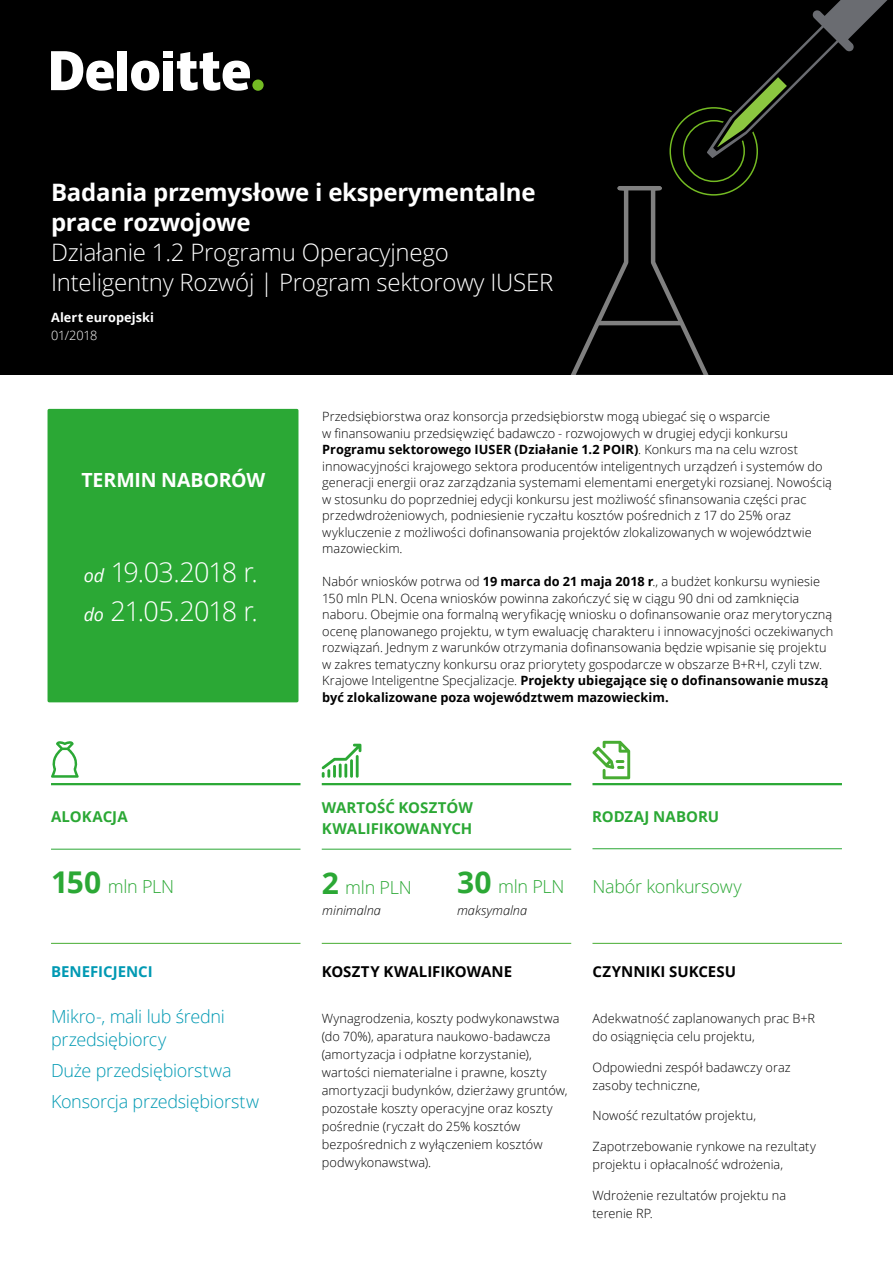
<style>
.page{position:relative;width:893px;height:1263px;background:#fff}
.page>*{position:absolute;margin:0;border:0;box-sizing:border-box;transform-origin:0 0}
.t1{font:300 27px/39px "Open Sans";letter-spacing:-.04em;color:#fff}
.t2{font:300 24px/30px "Open Sans";letter-spacing:-.01em;color:#fff}
.t3{font:700 24px/30px "Open Sans";letter-spacing:-.01em;color:#fff}
.t4{font:700 19.5px "Open Sans";letter-spacing:-.01em;color:#fff}
.t5{font:300 18px/22.5px "Open Sans";letter-spacing:-.015em;color:#0099b3}
.t6{font:300 18px "Open Sans";letter-spacing:-.015em;color:#2ba835}
.t7{font:700 15px/21px "Open Sans";color:#2ba835}
.t8{font:700 15px "Open Sans";letter-spacing:-.005em;color:#000}
.t9{font:700 15px "Open Sans";color:#0099b3}
.t10{font:300 12.75px/16.5px "Open Sans";letter-spacing:.005em;color:#000}
.t11{font:italic 300 12.75px "Open Sans";letter-spacing:-.005em;color:#000}
.t12{font:700 12.75px "Open Sans";letter-spacing:.005em;color:#fff}
.t13{font:300 12.75px "Open Sans";letter-spacing:-.015em;color:#fff}
.s1{font-weight:400;font-style:italic;font-size:18px}
.s2{font-weight:700;font-size:30px}
.s3{font-weight:700}
</style>
<div class="page">
<div style="left:0;top:0;width:893px;height:375px;background:#000"></div>
<div style="left:252px;top:80px;width:12px;height:11px;background:#74bb23;border-radius:50%"></div>
<div style="left:117px;top:51px;width:10px;height:39px;background:#fff"></div>
<svg style="left:131px;top:61px;width:28px;height:30px"></svg>
<div style="left:163px;top:61px;width:10px;height:29px;background:#fff"></div>
<div style="left:163px;top:51px;width:10px;height:7px;background:#fff"></div>
<svg style="left:177px;top:52px;width:73px;height:39px"></svg>
<svg style="left:51px;top:51px;width:63px;height:40px"></svg>
<svg style="left:570px;top:172px;width:156px;height:203px"></svg>
<div style="left:684px;top:121px;width:60px;height:60px;background:#000;border-radius:50%"></div>
<div style="left:683px;top:120px;width:62px;height:62px;border:2px solid #74bb23;border-radius:50%"></div>
<svg style="left:701px;top:0;width:187px;height:164px"></svg>
<div style="left:48px;top:409px;width:250px;height:293px;background:#2ba835"></div>
<hr style="left:322px;top:943px;width:249px;height:1px;background:#47ac32">
<hr style="left:51px;top:943px;width:249px;height:1px;background:#47ac32">
<hr style="left:592px;top:943px;width:250px;height:1px;background:#47ac32">
<hr style="left:51px;top:783px;width:249px;height:2px;background:#2ba835">
<svg style="left:322px;top:744px;width:39px;height:34px"></svg>
<hr style="left:322px;top:783px;width:249px;height:2px;background:#2ba835">
<hr style="left:592px;top:783px;width:250px;height:2px;background:#2ba835">
<svg style="left:51px;top:741px;width:28px;height:37px"></svg>
<svg style="left:592px;top:741px;width:38px;height:38px"></svg>
<hr style="left:322px;top:849px;width:249px;height:1px;background:#2ba835">
<hr style="left:592px;top:848px;width:250px;height:1px;background:#2ba835">
<hr style="left:51px;top:849px;width:249px;height:1px;background:#2ba835">
<h2 class="t3" style="left:51px;top:176px;width:486px">Badania przemysłowe i eksperymentalne prace rozwojowe</h2>
<h2 class="t2" style="left:51px;top:236px;width:504px">Działanie 1.2 Programu Operacyjnego<br>Inteligentny Rozwój | Program sektorowy IUSER</h2>
<p class="t12" style="left:51px;top:308px;width:105px">Alert europejski</p>
<p class="t13" style="left:51px;top:327px;width:48px">01/2018</p>
<h3 class="t4" style="left:81px;top:466px;width:185px">TERMIN NABORÓW</h3>
<h1 class="t1" style="left:84px;top:551px;width:176px"><span class="s1">od</span> 19.03.2018 r. <span class="s1">do</span> 21.05.2018 r.</h1>
<p class="t7" style="left:51px;top:806px;width:78px">ALOKACJA</p>
<h3 class="t6" style="left:51px;top:874px;width:125px"><span class="s2">150</span> mln PLN</h3>
<p class="t9" style="left:51px;top:961px;width:103px">BENEFICJENCI</p>
<h3 class="t5" style="left:51px;top:1005px;width:175px">Mikro-, mali lub średni przedsiębiorcy</h3>
<h3 class="t5" style="left:51px;top:1054px;width:210px;line-height:31px">Duże przedsiębiorstwa<br>Konsorcja przedsiębiorstw</h3>
<p class="t10" style="left:322px;top:408px;width:511px">Przedsiębiorstwa oraz konsorcja przedsiębiorstw mogą ubiegać się o wsparcie<br>w finansowaniu przedsięwzięć badawczo - rozwojowych w drugiej edycji konkursu <span class="s3">Programu sektorowego IUSER (Działanie 1.2 POIR)</span>. Konkurs ma na celu wzrost innowacyjności krajowego sektora producentów inteligentnych urządzeń i systemów do generacji energii oraz zarządzania systemami elementami energetyki rozsianej. Nowością w stosunku do poprzedniej edycji konkursu jest możliwość sfinansowania części prac przedwdrożeniowych, podniesienie ryczałtu kosztów pośrednich z 17 do 25% oraz wykluczenie z możliwości dofinansowania projektów zlokalizowanych w województwie mazowieckim.</p>
<p class="t10" style="left:322px;top:573px;width:513px">Nabór wniosków potrwa od <span class="s3">19 marca do 21 maja 2018 r</span>., a budżet konkursu wyniesie 150 mln PLN. Ocena wniosków powinna zakończyć się w ciągu 90 dni od zamknięcia naboru. Obejmie ona formalną weryfikację wniosku o dofinansowanie oraz merytoryczną ocenę planowanego projektu, w tym ewaluację charakteru i innowacyjności oczekiwanych rozwiązań. Jednym z warunków otrzymania dofinansowania będzie wpisanie się projektu w zakres tematyczny konkursu oraz priorytety gospodarcze w obszarze B+R+I, czyli tzw.<br>Krajowe Inteligentne Specjalizacje. <span class="s3">Projekty ubiegające się o dofinansowanie muszą być zlokalizowane poza województwem mazowieckim.</span></p>
<p class="t7" style="left:322px;top:796px;width:153px">WARTOŚĆ KOSZTÓW<br>KWALIFIKOWANYCH</p>
<p class="t7" style="left:592px;top:806px;width:128px">RODZAJ NABORU</p>
<h3 class="t6" style="left:322px;top:875px;width:91px"><span class="s2">2</span> mln PLN</h3>
<h3 class="t6" style="left:457px;top:874px;width:109px"><span class="s2">30</span> mln PLN</h3>
<h3 class="t6" style="left:592px;top:874px;width:151px">Nabór konkursowy</h3>
<p class="t11" style="left:322px;top:901px;width:60px">minimalna</p>
<p class="t11" style="left:457px;top:901px;width:72px">maksymalna</p>
<p class="t8" style="left:322px;top:961px;width:192px">KOSZTY KWALIFIKOWANE</p>
<p class="t10" style="left:322px;top:1009px;width:247px;line-height:18px">Wynagrodzenia, koszty podwykonawstwa (do 70%), aparatura naukowo-badawcza (amortyzacja i odpłatne korzystanie), wartości niematerialne i prawne, koszty amortyzacji budynków, dzierżawy gruntów, pozostałe koszty operacyjne oraz koszty pośrednie (ryczałt do 25% kosztów bezpośrednich z wyłączeniem kosztów podwykonawstwa).</p>
<p class="t8" style="left:592px;top:961px;width:145px">CZYNNIKI SUKCESU</p>
<p class="t10" style="left:592px;top:1009px;width:224px;line-height:18px">Adekwatność zaplanowanych prac B+R do osiągnięcia celu projektu,</p>
<p class="t10" style="left:592px;top:1058px;width:200px;line-height:18px">Odpowiedni zespół badawczy oraz zasoby techniczne,</p>
<p class="t10" style="left:592px;top:1107px;width:165px">Nowość rezultatów projektu,</p>
<p class="t10" style="left:592px;top:1137px;width:225px;line-height:18px">Zapotrzebowanie rynkowe na rezultaty projektu i opłacalność wdrożenia,</p>
<p class="t10" style="left:592px;top:1186px;width:195px;line-height:18px">Wdrożenie rezultatów projektu na terenie RP.</p>
</div>
